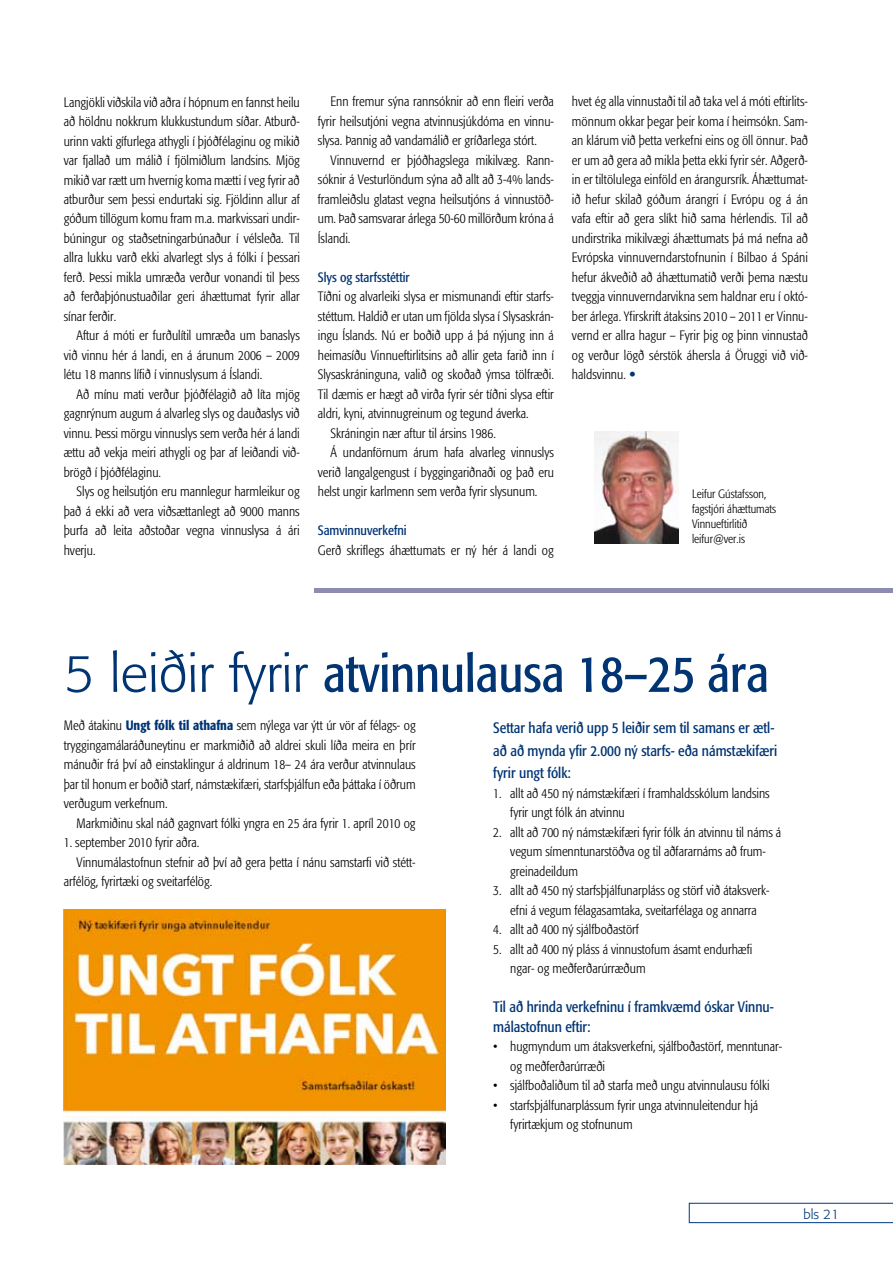
<style>
.page{position:relative;width:893px;height:1263px;background:#fff}
.page>*{position:absolute;margin:0;border:0;box-sizing:border-box;transform-origin:0 0}
.t1{font:condensed 52.5px "Formata";color:#013473}
.t2{font:condensed 15px/22.5px "Formata";color:#013473}
.t3{font:300 condensed 13.5px/19.5px "Formata";color:#000;text-align:justify}
.t4{font:condensed 13.5px "Formata";color:#013473}
.t5{font:300 13.5px "Formata";color:#013473}
.t6{font:300 condensed 12px/15px "Formata";color:#000}
.s1{font-family:"Trade Gothic LH";font-weight:400;font-stretch:expanded;color:#013473}
.s2{font-weight:300;font-stretch:normal}
.s3{font-weight:500;color:#013473}
</style>
<div class="page">
<svg style="left:689px;top:1203px;width:204px;height:20px"></svg>
<img style="left:594px;top:432px;width:84px;height:112px">
<img style="left:64px;top:910px;width:381px;height:254px">
<div style="left:315px;top:588px;width:578px;height:5px;background:#8e8bb1"></div>
<p class="t3" style="left:64px;top:92px;width:238px">Langjökli viðskila við aðra í hópnum en fannst heilu að höldnu nokkrum klukkustundum síðar. Atburð&shy;urinn vakti gífurlega athygli í þjóðfélaginu og mikið var fjallað um málið í fjölmiðlum landsins. Mjög mikið var rætt um hvernig koma mætti í veg fyrir að atburður sem þessi endurtaki sig. Fjöldinn allur af góðum tillögum komu fram m.a. markvissari undir&shy;búningur og staðsetningarbúnaður í vélsleða. Til allra lukku varð ekki alvarlegt slys á fólki í þessari ferð. Þessi mikla umræða verður vonandi til þess að ferðaþjónustuaðilar geri áhættumat fyrir allar sínar ferðir.</p>
<p class="t3" style="left:64px;top:326px;width:238px;text-indent:13px">Aftur á móti er furðulítil umræða um banaslys við vinnu hér á landi, en á árunum 2006 – 2009 létu 18 manns lífið í vinnuslysum á Íslandi.</p>
<p class="t3" style="left:64px;top:385px;width:238px;text-indent:13px">Að mínu mati verður þjóðfélagið að líta mjög gagnrýnum augum á alvarleg slys og dauðaslys við vinnu. Þessi mörgu vinnuslys sem verða hér á landi ættu að vekja meiri athygli og þar af leiðandi við&shy;brögð í þjóðfélaginu.</p>
<p class="t3" style="left:64px;top:482px;width:238px;text-indent:13px">Slys og heilsutjón eru mannlegur harmleikur og það á ekki að vera viðsættanlegt að 9000 manns þurfa að leita aðstoðar vegna vinnuslysa á ári hverju.</p>
<p class="t3" style="left:318px;top:92px;width:238px;text-indent:13px">Enn fremur sýna rannsóknir að enn fleiri verða fyrir heilsutjóni vegna atvinnusjúkdóma en vinnu&shy;slysa. Þannig að vandamálið er gríðarlega stórt.</p>
<p class="t3" style="left:318px;top:151px;width:238px;text-indent:13px">Vinnuvernd er þjóðhagslega mikilvæg. Rann&shy;sóknir á Vesturlöndum sýna að allt að 3-4% lands&shy;framleiðslu glatast vegna heilsutjóns á vinnustöð&shy;um. Það samsvarar árlega 50-60 millörðum króna á Íslandi.</p>
<p class="t4" style="left:318px;top:269px;width:93px">Slys og starfsstéttir</p>
<p class="t3" style="left:318px;top:287px;width:238px">Tíðni og alvarleiki slysa er mismunandi eftir starfs-</p>
<p class="t3" style="left:318px;top:307px;width:238px">stéttum. Haldið er utan um fjölda slysa í Slysaskrán-</p>
<p class="t3" style="left:318px;top:326px;width:238px">ingu Íslands. Nú er boðið upp á þá nýjung inn á</p>
<p class="t3" style="left:318px;top:345px;width:238px">heimasíðu Vinnueftirlitsins að allir geta farið inn í</p>
<p class="t3" style="left:318px;top:365px;width:238px">Slysaskráninguna, valið og skoðað ýmsa tölfræði.</p>
<p class="t3" style="left:318px;top:384px;width:238px">Til dæmis er hægt að virða fyrir sér tíðni slysa eftir</p>
<p class="t3" style="left:318px;top:404px;width:212px">aldri, kyni, atvinnugreinum og tegund áverka.</p>
<p class="t3" style="left:331px;top:423px;width:167px">Skráningin nær aftur til ársins 1986.</p>
<p class="t3" style="left:331px;top:443px;width:225px">Á undanförnum árum hafa alvarleg vinnuslys</p>
<p class="t3" style="left:318px;top:462px;width:238px">verið langalgengust í byggingariðnaði og það eru</p>
<p class="t3" style="left:318px;top:482px;width:221px">helst ungir karlmenn sem verða fyrir slysunum.</p>
<p class="t4" style="left:318px;top:523px;width:90px">Samvinnuverkefni</p>
<p class="t3" style="left:318px;top:540px;width:237px">Gerð skriflegs áhættumats er ný hér á landi og</p>
<p class="t3" style="left:572px;top:92px;width:238px">hvet ég alla vinnustaði til að taka vel á móti eftirlits&shy;mönnum okkar þegar þeir koma í heimsókn. Sam&shy;an klárum við þetta verkefni eins og öll önnur. Það er um að gera að mikla þetta ekki fyrir sér. Aðgerð&shy;in er tiltölulega einföld en árangursrík. Áhættumat&shy;ið hefur skilað góðum árangri í Evrópu og á án vafa eftir að gera slíkt hið sama hérlendis. Til að undirstrika mikilvægi áhættumats þá má nefna að Evrópska vinnuverndarstofnunin í Bilbao á Spáni hefur ákveðið að áhættumatið verði þema næstu tveggja vinnuverndarvikna sem haldnar eru í októ&shy;ber árlega. Yfirskrift átaksins 2010 – 2011 er Vinnu&shy;vernd er allra hagur – Fyrir þig og þinn vinnustað og verður lögð sérstök áhersla á Öruggi við við&shy;haldsvinnu. <span class="s1">•</span></p>
<p class="t6" style="left:692px;top:486px;width:86px">Leifur Gústafsson, fagstjóri áhættumats<br>Vinnueftirlitið leifur@ver.is</p>
<h1 class="t1" style="left:64px;top:642px;width:707px"><span class="s2">5 leiðir fyrir</span> atvinnulausa 18–25 ára</h1>
<p class="t3" style="left:64px;top:716px;width:353px">Með átakinu <span class="s3">Ungt fólk til athafna</span> sem nýlega var ýtt úr vör af félags- og tryggingamálaráðuneytinu er markmiðið að aldrei skuli líða meira en þrír mánuðir frá því að einstaklingur á aldrinum 18– 24 ára verður atvinnulaus þar til honum er boðið starf, námstækifæri, starfsþjálfun eða þáttaka í öðrum verðugum verkefnum.</p>
<p class="t3" style="left:77px;top:814px;width:341px">Markmiðinu skal náð gagnvart fólki yngra en 25 ára fyrir 1. apríl 2010 og</p>
<p class="t3" style="left:64px;top:833px;width:137px">1. september 2010 fyrir aðra.</p>
<p class="t3" style="left:77px;top:853px;width:341px">Vinnumálastofnun stefnir að því að gera þetta í nánu samstarfi við stétt-</p>
<p class="t3" style="left:64px;top:872px;width:150px">arfélög, fyrirtæki og sveitarfélög.</p>
<p class="t2" style="left:493px;top:717px;width:285px">Settar hafa verið upp 5 leiðir sem til samans er ætl&shy;að að mynda yfir 2.000 ný starfs- eða námstækifæri fyrir ungt fólk:</p>
<p class="t3" style="left:510px;top:783px;width:261px;text-indent:-17px">1. allt að 450 ný námstækifæri í framhaldsskólum landsins fyrir ungt fólk án atvinnu</p>
<p class="t3" style="left:510px;top:822px;width:272px;text-align:left;text-indent:-17px">2. allt að 700 ný námstækifæri fyrir fólk án atvinnu til náms á vegum símenntunarstöðva og til aðfararnáms að frum&shy;greinadeildum</p>
<p class="t3" style="left:493px;top:881px;width:278px;text-align:center">3. allt að 450 ný starfsþjálfunarpláss og störf við átaksverk&shy;efni á vegum félagasamtaka, sveitarfélaga og annarra</p>
<p class="t3" style="left:493px;top:920px;width:147px">4. allt að 400 ný sjálfboðastörf</p>
<p class="t3" style="left:510px;top:939px;width:244px;text-indent:-17px">5. allt að 400 ný pláss á vinnustofum ásamt endurhæfi ngar- og meðferðarúrræðum</p>
<p class="t2" style="left:493px;top:997px;width:282px;line-height:19.5px">Til að hrinda verkefninu í framkvæmd óskar Vinnu&shy;málastofnun eftir:</p>
<p class="t3" style="left:510px;top:1037px;width:273px;text-indent:-17px">• hugmyndum um átaksverkefni, sjálfboðastörf, menntunar&shy;og meðferðarúrræði</p>
<p class="t3" style="left:493px;top:1076px;width:278px">• sjálfboðaliðum til að starfa með ungu atvinnulausu fólki</p>
<p class="t3" style="left:510px;top:1095px;width:249px;text-indent:-17px">• starfsþjálfunarplássum fyrir unga atvinnuleitendur hjá fyrirtækjum og stofnunum</p>
<p class="t5" style="left:803px;top:1206px;width:37px">bls 21</p>
</div>
